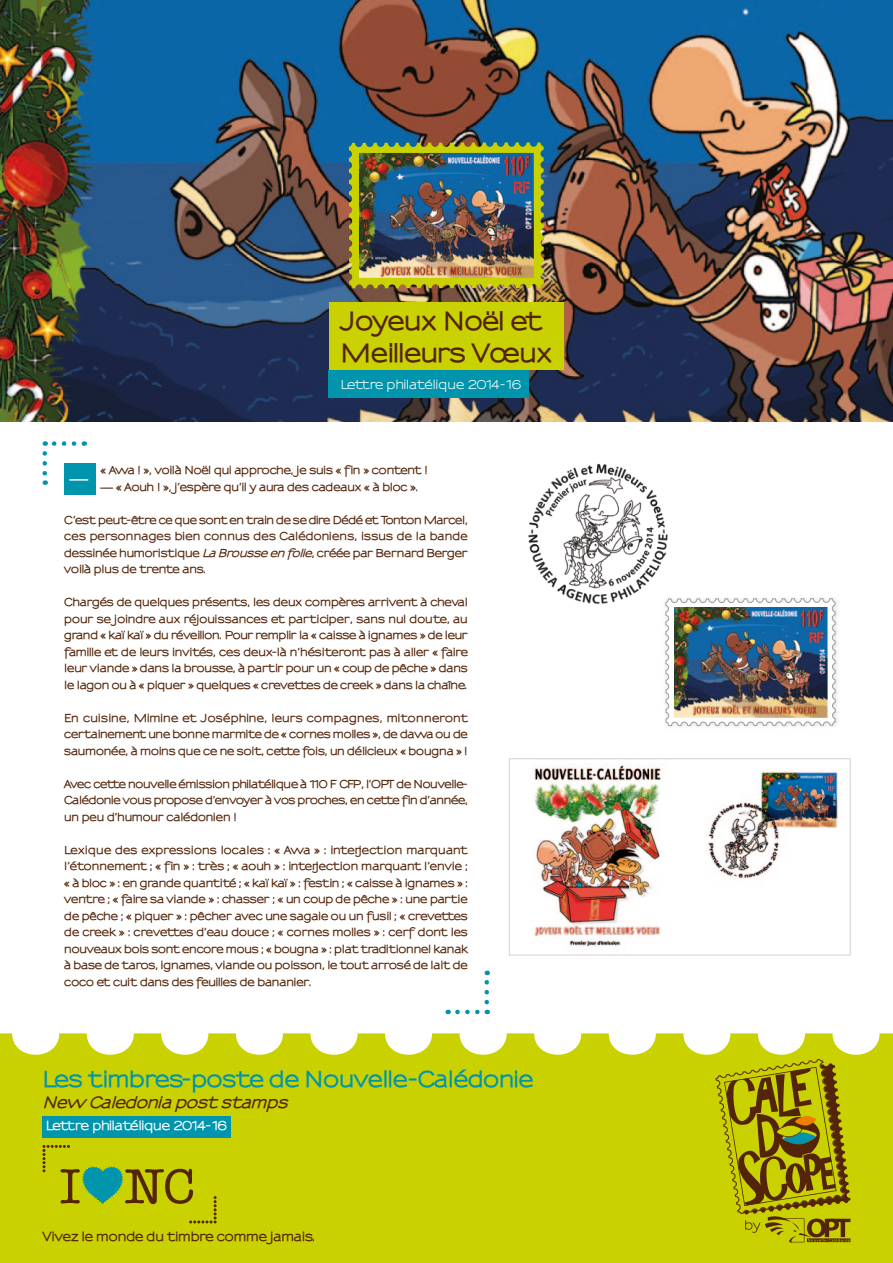
<style>
.page{position:relative;width:893px;height:1263px;background:#fff}
.page>*{position:absolute;margin:0;border:0;box-sizing:border-box;transform-origin:0 0}
.t1{font:800 24px/31.5px "Sansumi";color:#532409}
.t2{font:800 21px "Sansumi";color:#0095ac}
.t3{font:800 15.15px "Sansumi";color:#fff}
.t4{font:italic 800 15px "Sansumi";color:#532409}
.t5{font:800 12px "Sansumi";color:#532409}
.t6{font:700 12px "Sansumi";letter-spacing:-.06em;color:#fff}
.t7{font:800 12px "Sansumi";letter-spacing:-.06em;color:#fff}
.t8{font:800 10.5px/16.5px "Sansumi";letter-spacing:-.005em;color:#532409;text-align:justify}
.s1{font-style:italic}
</style>
<div class="page">
<img style="left:0;top:0;width:893px;height:422px">
<img style="left:528px;top:463px;width:140px;height:141px">
<div style="left:0;top:1033px;width:893px;height:230px;background:#c9d200"></div>
<div style="left:328px;top:370px;width:201px;height:28px;background:#0095ac"></div>
<div style="left:329px;top:302px;width:235px;height:68px;background:#c9d200"></div>
<svg style="left:43px;top:1145px;width:174px;height:78px"></svg>
<svg style="left:45px;top:441px;width:29px;height:5px"></svg>
<svg style="left:43px;top:453px;width:4px;height:32px"></svg>
<svg style="left:457px;top:1010px;width:31px;height:4px"></svg>
<svg style="left:484px;top:971px;width:5px;height:31px"></svg>
<div style="left:64px;top:463px;width:31px;height:32px;background:#0095ac"></div>
<img style="left:534px;top:764px;width:304px;height:183px">
<div style="left:509px;top:758px;width:341px;height:197px;border:1px solid #d0d1d2"></div>
<div style="left:43px;top:1116px;width:188px;height:21px;background:#0095ac"></div>
<svg style="left:715px;top:1059px;width:135px;height:184px"></svg>
<img style="left:349px;top:142px;width:195px;height:146px">
<div style="left:662px;top:595px;width:179px;height:136px;background:#fcfcfc"></div>
<svg style="left:665px;top:591px;width:171px;height:136px"></svg>
<img style="left:674px;top:607px;width:153px;height:110px">
<p class="t1" style="left:340px;top:306px;width:213px">Joyeux Noël et<br>Meilleurs Vœux</p>
<p class="t6" style="left:340px;top:378px;width:183px">Lettre philatélique 2014-16</p>
<p class="t8" style="left:101px;top:463px;width:329px">« Awa ! », voilà Noël qui approche, je suis « fin » content !</p>
<p class="t8" style="left:101px;top:479px;width:320px">— « Aouh ! », j’espère qu’il y aura des cadeaux « à bloc ».</p>
<p class="t8" style="left:64px;top:512px;width:405px">C’est peut-être ce que sont en train de se dire Dédé et Tonton Marcel, ces personnages bien connus des Calédoniens, issus de la bande dessinée humoristique <span class="s1">La Brousse en folie</span>, créée par Bernard Berger voilà plus de trente ans.</p>
<p class="t8" style="left:64px;top:595px;width:405px">Chargés de quelques présents, les deux compères arrivent à cheval pour se joindre aux réjouissances et participer, sans nul doute, au grand « kaï kaï » du réveillon. Pour remplir la « caisse à ignames » de leur famille et de leurs invités, ces deux-là n’hésiteront pas à aller « faire leur viande » dans la brousse, à partir pour un « coup de pêche » dans le lagon ou à « piquer » quelques « crevettes de creek » dans la chaîne.</p>
<p class="t8" style="left:64px;top:710px;width:405px">En cuisine, Mimine et Joséphine, leurs compagnes, mitonneront certainement une bonne marmite de « cornes molles », de dawa ou de saumonée, à moins que ce ne soit, cette fois, un délicieux « bougna » !</p>
<p class="t8" style="left:64px;top:776px;width:405px">Avec cette nouvelle émission philatélique à 110 F CFP, l’OPT de Nouvelle-Calédonie vous propose d’envoyer à vos proches, en cette fin d’année, un peu d’humour calédonien !</p>
<p class="t8" style="left:64px;top:842px;width:405px">Lexique des expressions locales : « Awa » : interjection marquant l’étonnement ; « fin » : très ; « aouh » : interjection marquant l’envie ; « à bloc » : en grande quantité ; « kaï kaï » : festin ; « caisse à ignames » : ventre ; « faire sa viande » : chasser ; « un coup de pêche » : une partie de pêche ; « piquer » : pêcher avec une sagaie ou un fusil ; « crevettes de creek » : crevettes d’eau douce ; « cornes molles » : cerf dont les nouveaux bois sont encore mous ; « bougna » : plat traditionnel kanak à base de taros, ignames, viande ou poisson, le tout arrosé de lait de coco et cuit dans des feuilles de bananier.</p>
<p class="t3" style="left:70px;top:469px;width:20px">—</p>
<p class="t2" style="left:43px;top:1067px;width:492px">Les timbres-poste de Nouvelle-Calédonie</p>
<p class="t4" style="left:43px;top:1093px;width:251px">New Caledonia post stamps</p>
<p class="t7" style="left:46px;top:1118px;width:183px">Lettre philatélique 2014-16</p>
<p class="t5" style="left:43px;top:1229px;width:275px">Vivez le monde du timbre comme jamais.</p>
</div>
